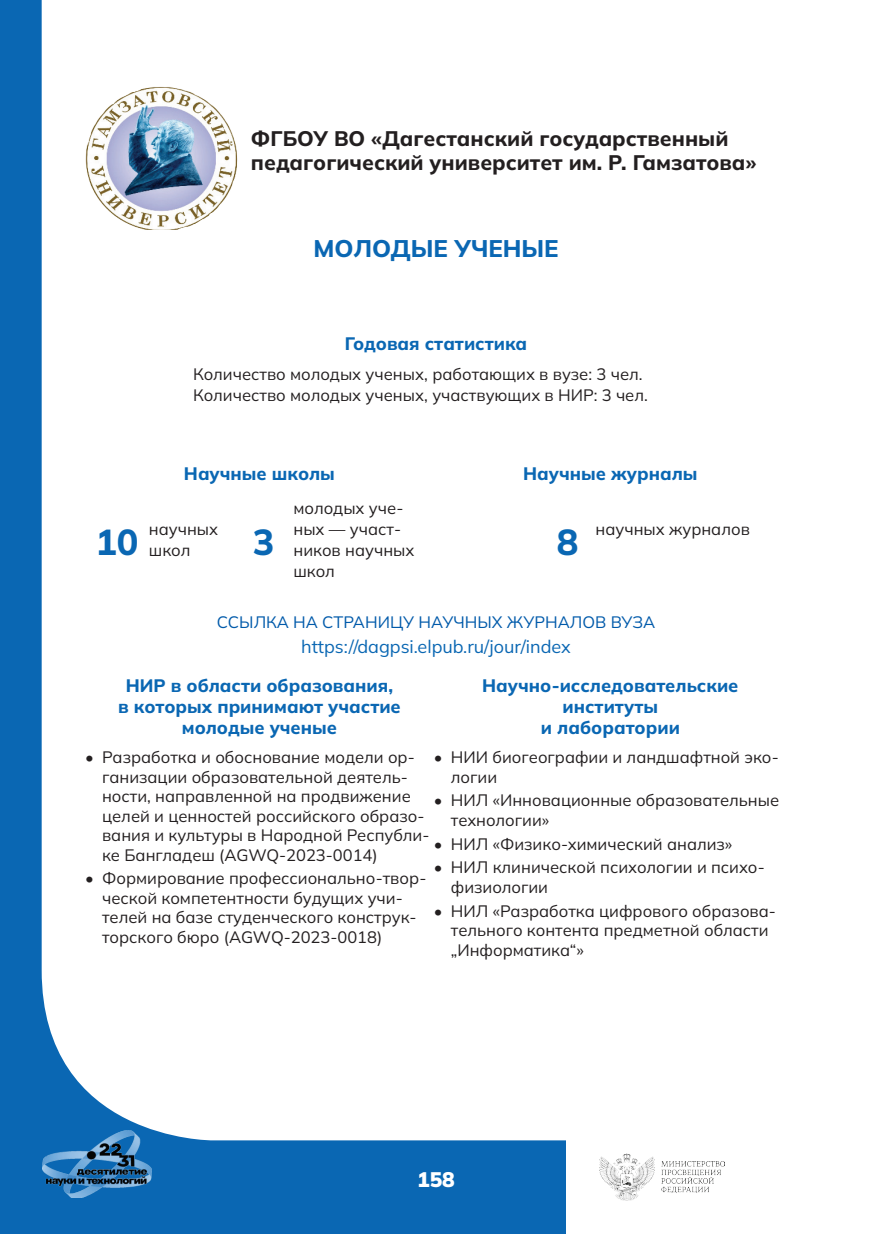
<style>
.page{position:relative;width:872px;height:1234px;background:#fff}
.page>*{position:absolute;margin:0;border:0;box-sizing:border-box;transform-origin:0 0}
.t1{font:800 36px "Mulish";color:#0a67b3}
.t2{font:800 24px "Mulish";color:#0a67b3}
.t3{font:800 21px/24px "Mulish";color:#231f20}
.t4{font:900 21px "Mulish";color:#fff}
.t5{font:800 18px/21px "Mulish";color:#0a67b3;text-align:center}
.t6{font:18px "Mulish";color:#0a67b3}
.t7{font:16.5px/19.5px "Mulish";color:#231f20}
.t8{font:16.5px "Mulish";color:#015aaa}
</style>
<div class="page">
<div style="left:0;top:0;width:566px;height:1233px;background:#0a67b3"></div>
<div style="left:42px;top:0;width:524px;height:1140px;background:#fff"></div>
<img style="left:42px;top:1129px;width:109px;height:68px">
<img style="left:600px;top:1153px;width:125px;height:46px">
<img style="left:85px;top:85px;width:154px;height:144px">
<p class="t3" style="left:251px;top:126px;width:507px">ФГБОУ ВО «Дагестанский государственный педагогический университет им. Р. Гамзатова»</p>
<h2 class="t2" style="left:313px;top:232px;width:247px">Молодые ученые</h2>
<p class="t5" style="left:345px;top:332px;width:184px">Годовая статистика</p>
<p class="t7" style="left:193px;top:363px;width:456px;line-height:21px">Количество молодых ученых, работающих в вузе: 3 чел.<br>Количество молодых ученых, участвующих в НИ Р: 3 чел.</p>
<p class="t5" style="left:184px;top:462px;width:152px">Научные школы</p>
<p class="t5" style="left:523px;top:462px;width:176px">Научные журналы</p>
<h1 class="t1" style="left:95px;top:517px;width:45px">10</h1>
<p class="t7" style="left:149px;top:518px;width:71px;line-height:21px">научных школ</p>
<h1 class="t1" style="left:253px;top:517px;width:23px">3</h1>
<p class="t7" style="left:293px;top:497px;width:122px;line-height:21px">молодых уче&shy;ных — участ&shy;ников научных школ</p>
<h1 class="t1" style="left:557px;top:517px;width:23px">8</h1>
<p class="t7" style="left:595px;top:518px;width:156px">научных журналов</p>
<p class="t8" style="left:217px;top:610px;width:304px">Ссылка на стран ицу научн ых журн</p>
<p class="t8" style="left:558px;top:610px;width:99px">алов вуза</p>
<p class="t6" style="left:301px;top:634px;width:271px">https://dagpsi.elpub.ru/jour/index</p>
<p class="t5" style="left:126px;top:675px;width:14px">НИР</p>
<p class="t5" style="left:171px;top:675px;width:224px">в области образования,</p>
<p class="t5" style="left:118px;top:696px;width:284px">в которых принимают участие</p>
<p class="t5" style="left:182px;top:717px;width:157px">молодые ученые</p>
<p class="t7" style="left:102px;top:746px;width:329px;text-indent:-17px">• Разработка и обоснование модели ор&shy;ганизации образовательной деятель&shy;ности, направленной на продвижение целей и ценностей российского образо&shy;вания и культуры в Народной Республи&shy;ке Бангладеш (AGWQ-2023-0014)</p>
<p class="t7" style="left:102px;top:868px;width:326px;text-indent:-17px">• Формирование профессионально-твор&shy;ческой компетентности будущих учи&shy;телей на базе студенческого конструк&shy;торского бюро (AGWQ-2023-0018)</p>
<p class="t5" style="left:482px;top:675px;width:258px">Научно-исследовательские институты<br>и лаборатории</p>
<p class="t7" style="left:451px;top:746px;width:329px;text-indent:-17px">• НИИ биогеографии и ландшафтной эко&shy;логии</p>
<p class="t7" style="left:451px;top:790px;width:330px;text-indent:-17px">• НИЛ «И нновационные образовательные технологии»</p>
<p class="t7" style="left:434px;top:833px;width:300px">• НИЛ «Физико-химический анализ»</p>
<p class="t7" style="left:451px;top:857px;width:315px;text-indent:-17px">• НИЛ клинической психологии и психо&shy;физиологии</p>
<p class="t7" style="left:451px;top:900px;width:326px;text-indent:-17px">• НИЛ «Разработка цифрового образова&shy;тельного контента предметной области „И нформатика“»</p>
<p class="t4" style="left:417px;top:1164px;width:39px">158</p>
</div>
